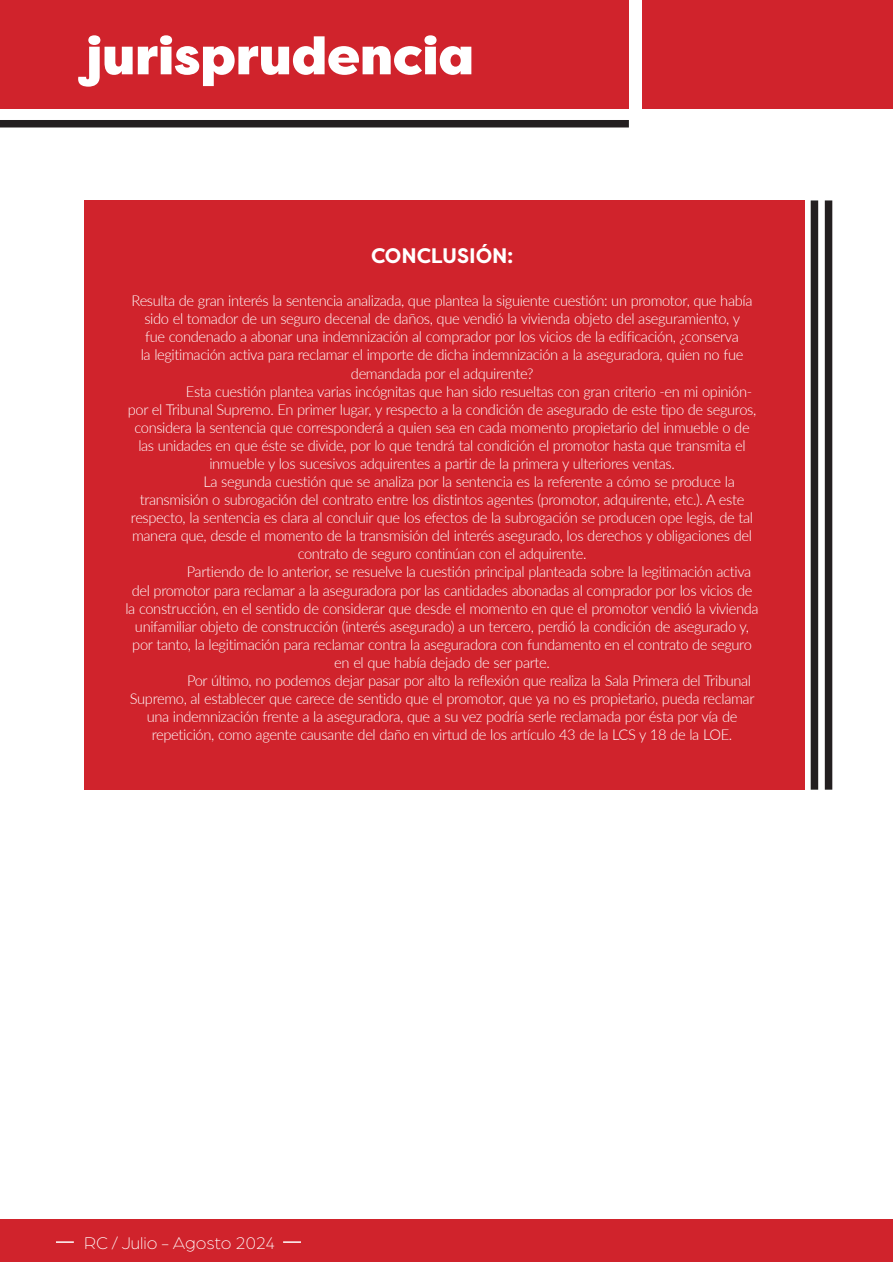
<style>
.page{position:relative;width:893px;height:1262px;background:#fff}
.page>*{position:absolute;margin:0;border:0;box-sizing:border-box;transform-origin:0 0}
.t1{font:52.5px "Sybarite Large";color:#fff}
.Resumen{font:700 21px "Filson Pro";letter-spacing:-.005em;color:#fff}
.t2{font:300 18px "Arboria";color:#fff}
.Resumen-2{font:300 15px/18.1px "Lato";letter-spacing:-.025em;color:#fff;text-align:center}
</style>
<div class="page">
<div style="left:0;top:0;width:628px;height:109px;background:#d0232c"></div>
<div style="left:0;top:120px;width:628px;height:7px;background:#231f20"></div>
<div style="left:641px;top:0;width:251px;height:109px;background:#d0232c"></div>
<div style="left:0;top:1219px;width:892px;height:42px;background:#d0232c"></div>
<hr style="left:892px;top:1219px;width:1px;height:42px;background:#d0232c">
<svg style="left:56px;top:1241px;width:18px;height:1px"></svg>
<svg style="left:283px;top:1241px;width:18px;height:1px"></svg>
<div style="left:84px;top:200px;width:720px;height:589px;background:#d0232c"></div>
<div style="left:810px;top:200px;width:8px;height:589px;background:#231f20"></div>
<div style="left:824px;top:200px;width:8px;height:589px;background:#231f20"></div>
<h1 class="t1" style="left:84px;top:21px;width:366px">jurisprudencia</h1>
<p class="Resumen" style="left:371px;top:242px;width:144px">CONCLUSIÓN:</p>
<p class="Resumen-2" style="left:131px;top:291px;width:622px">Resulta de gran interés la sentencia analizada, que plantea la siguiente cuestión: un promotor, que había sido el tomador de un seguro decenal de daños, que vendió la vivienda objeto del aseguramiento, y<br>fue condenado a abonar una indemnización al comprador por los vicios de la edificación, ¿conserva<br>la legitimación activa para reclamar el importe de dicha indemnización a la aseguradora, quien no fue demandada por el adquirente?</p>
<p class="Resumen-2" style="left:186px;top:381px;width:567px">Esta cuestión plantea varias incógnitas que han sido resueltas con gran criterio -en mi opinión-</p>
<p class="Resumen-2" style="left:128px;top:399px;width:630px">por el Tribunal Supremo. En primer lugar, y respecto a la condición de asegurado de este tipo de seguros,</p>
<p class="Resumen-2" style="left:134px;top:418px;width:616px">considera la sentencia que corresponderá a quien sea en cada momento propietario del inmueble o de</p>
<p class="Resumen-2" style="left:138px;top:436px;width:609px">las unidades en que éste se divide, por lo que tendrá tal condición el promotor hasta que transmita el</p>
<p class="Resumen-2" style="left:209px;top:454px;width:467px">inmueble y los sucesivos adquirentes a partir de la primera y ulteriores ventas.</p>
<p class="Resumen-2" style="left:203px;top:472px;width:533px">La segunda cuestión que se analiza por la sentencia es la referente a cómo se produce la</p>
<p class="Resumen-2" style="left:140px;top:490px;width:606px">transmisión o subrogación del contrato entre los distintos agentes (promotor, adquirente, etc.). A este</p>
<p class="Resumen-2" style="left:131px;top:508px;width:623px">respecto, la sentencia es clara al concluir que los efectos de la subrogación se producen ope legis, de tal</p>
<p class="Resumen-2" style="left:132px;top:526px;width:621px">manera que, desde el momento de la transmisión del interés asegurado, los derechos y obligaciones del</p>
<p class="Resumen-2" style="left:297px;top:544px;width:290px">contrato de seguro continúan con el adquirente.</p>
<p class="Resumen-2" style="left:187px;top:562px;width:566px">Partiendo de lo anterior, se resuelve la cuestión principal planteada sobre la legitimación activa</p>
<p class="Resumen-2" style="left:132px;top:580px;width:622px">del promotor para reclamar a la aseguradora por las cantidades abonadas al comprador por los vicios de</p>
<p class="Resumen-2" style="left:125px;top:598px;width:634px">la construcción, en el sentido de considerar que desde el momento en que el promotor vendió la vivienda</p>
<p class="Resumen-2" style="left:135px;top:616px;width:615px">unifamiliar objeto de construcción (interés asegurado) a un tercero, perdió la condición de asegurado y,</p>
<p class="Resumen-2" style="left:132px;top:634px;width:621px">por tanto, la legitimación para reclamar contra la aseguradora con fundamento en el contrato de seguro</p>
<p class="Resumen-2" style="left:334px;top:653px;width:217px">en el que había dejado de ser parte.</p>
<p class="Resumen-2" style="left:187px;top:671px;width:565px">Por último, no podemos dejar pasar por alto la reflexión que realiza la Sala Primera del Tribunal</p>
<p class="Resumen-2" style="left:130px;top:689px;width:626px">Supremo, al establecer que carece de sentido que el promotor, que ya no es propietario, pueda reclamar</p>
<p class="Resumen-2" style="left:147px;top:707px;width:592px">una indemnización frente a la aseguradora, que a su vez podría serle reclamada por ésta por vía de</p>
<p class="Resumen-2" style="left:152px;top:725px;width:582px">repetición, como agente causante del daño en virtud de los artículo 43 de la LCS y 18 de la LOE.</p>
<p class="t2" style="left:84px;top:1231px;width:192px">RC / Julio - Agosto 2024</p>
</div>
